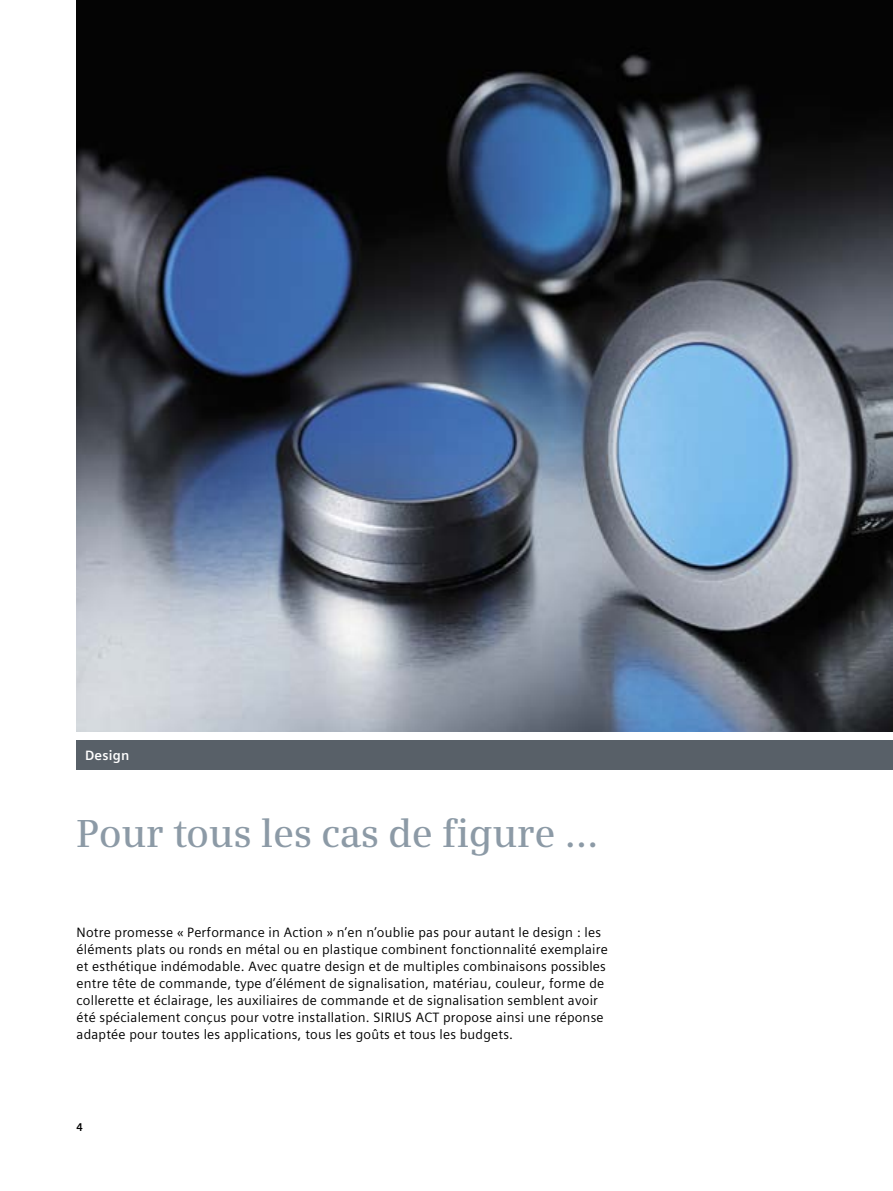
<style>
.page{position:relative;width:893px;height:1191px;background:#fff}
.page>*{position:absolute;margin:0;border:0;box-sizing:border-box;transform-origin:0 0}
.t1{font:600 39px "Siemens Serif";letter-spacing:-.01em;color:#8c9aa6}
.t2{font:13.5px/17px "Siemens Sans Global";letter-spacing:.015em;color:#000}
.t3{font:700 13.5px "Siemens Sans Global";letter-spacing:.015em;color:#fff}
.t4{font:700 11.25px "Siemens Sans Global";color:#000}
</style>
<div class="page">
<img style="left:77px;top:0;width:816px;height:731px">
<div style="left:77px;top:740px;width:816px;height:30px;background:#586068"></div>
<p class="t3" style="left:85px;top:745px;width:46px">Design</p>
<h1 class="t1" style="left:77px;top:810px;width:523px">Pour tous les cas de figure …</h1>
<p class="t2" style="left:77px;top:924px;width:533px">Notre promesse « Performance in Action » n’en n’oublie pas pour autant le design : les éléments plats ou ronds en métal ou en plastique combinent fonctionnalité exemplaire et esthétique indémodable. Avec quatre design et de multiples combinaisons possibles entre tête de commande, type d’élément de signalisation, matériau, couleur, forme de collerette et éclairage, les auxiliaires de commande et de signalisation semblent avoir été spécialement conçus pour votre installation. SIRIUS ACT propose ainsi une réponse adaptée pour toutes les applications, tous les goûts et tous les budgets.</p>
<p class="t4" style="left:77px;top:1118px;width:8px">4</p>
</div>
